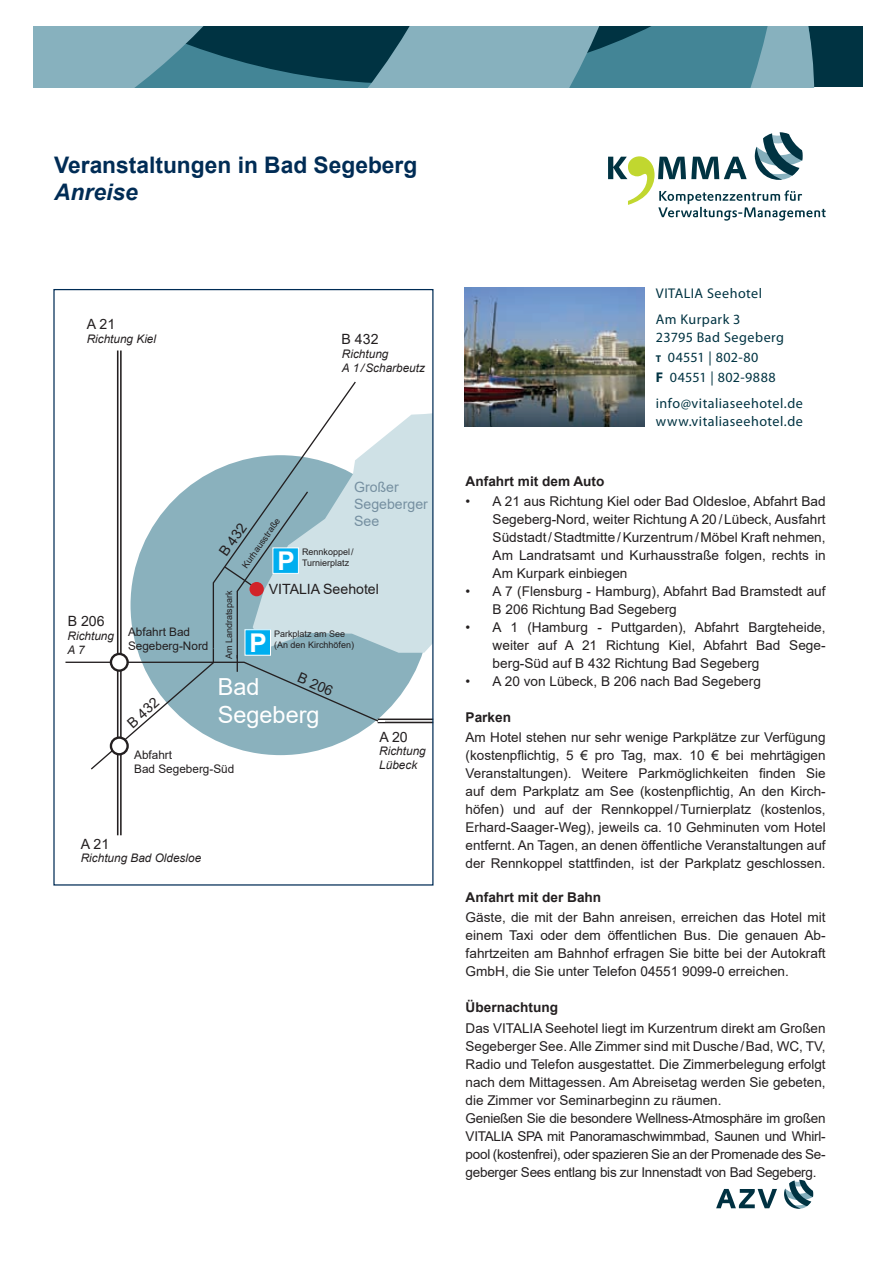
<style>
.page{position:relative;width:893px;height:1263px;background:#fff}
.page>*{position:absolute;margin:0;border:0;box-sizing:border-box;transform-origin:0 0}
.t1{font:700 25.8px "Arial";color:#fff}
.t2{font:23.55px/28.2px "Arial";color:#fff}
.t3{font:700 22.8px "Arial";color:#002c55}
.t4{font:italic 700 22.8px "Arial";color:#002c55}
.t5{font:14.1px/19.8px "Myriad Pro";letter-spacing:.035em;color:#003342}
.t6{font:14.1px "Arial";color:#231f20}
.t7{font:14.1px/17px "Arial";color:#7690a1}
.t8{font:13.5px/18px "Arial";color:#231f20;text-align:justify}
.t9{font:700 13.5px "Arial";color:#231f20}
.t10{font:italic 11.7px/14.1px "Arial";color:#231f20}
.t11{font:11.7px/14.1px "Arial";color:#231f20}
.t12{font:9px/10.8px "Arial";color:#231f20}
.s1{font-weight:700;font-size:9.9px}
.s2{font-weight:700}
</style>
<div class="page">
<img style="left:465px;top:288px;width:180px;height:138px">
<hr style="left:120px;top:350px;width:2px;height:485px;background:#231f20">
<hr style="left:117px;top:350px;width:1px;height:485px;background:#231f20">
<svg style="left:65px;top:380px;width:366px;height:391px"></svg>
<svg style="left:111px;top:738px;width:17px;height:16px"></svg>
<div style="left:110px;top:736px;width:19px;height:19px;border:2px solid #231f20;border-radius:50%"></div>
<svg style="left:111px;top:654px;width:17px;height:17px"></svg>
<div style="left:110px;top:653px;width:19px;height:19px;border:2px solid #231f20;border-radius:50%"></div>
<div style="left:273px;top:548px;width:25px;height:25px;background:#00aeef"></div>
<div style="left:273px;top:547px;width:26px;height:27px;border:1px solid #fff"></div>
<div style="left:245px;top:630px;width:25px;height:25px;background:#00aeef"></div>
<div style="left:245px;top:629px;width:26px;height:27px;border:1px solid #fff"></div>
<svg style="left:608px;top:132px;width:218px;height:89px"></svg>
<div style="left:34px;top:26px;width:829px;height:61px;background:#003342"></div>
<svg style="left:34px;top:26px;width:780px;height:61px"></svg>
<svg style="left:716px;top:1189px;width:61px;height:19px"></svg>
<svg style="left:784px;top:1180px;width:29px;height:29px"></svg>
<h3 class="t3" style="left:54px;top:149px;width:365px">Veranstaltungen in Bad Segeberg</h3>
<h3 class="t4" style="left:54px;top:177px;width:85px">Anreise</h3>
<p class="t6" style="left:87px;top:314px;width:30px">A 21</p>
<p class="t10" style="left:87px;top:332px;width:71px">Richtung Kiel</p>
<p class="t6" style="left:342px;top:329px;width:38px">B 432</p>
<p class="t10" style="left:342px;top:346px;width:85px">Richtung<br>A 1/Scharbeutz</p>
<p class="t6" style="left:68px;top:612px;width:38px">B 206</p>
<p class="t10" style="left:68px;top:629px;width:48px">Richtung<br>A 7</p>
<p class="t11" style="left:128px;top:624px;width:82px">Abfahrt Bad<br>Segeberg-Nord</p>
<p class="t6" style="left:123px;top:718px;width:38px;rotate:-42deg">B 432</p>
<p class="t12" style="left:240px;top:564px;width:61px;rotate:-55deg">Kurhausstraße</p>
<p class="t6" style="left:214px;top:549px;width:38px;rotate:-55deg">B 432</p>
<h1 class="t1" style="left:278px;top:543px;width:19px">P</h1>
<p class="t7" style="left:354px;top:479px;width:75px">Großer<br>Segeberger<br>See</p>
<p class="t12" style="left:302px;top:547px;width:53px">Rennkoppel/<br>Turnierplatz</p>
<p class="t12" style="left:223px;top:659px;width:70px;rotate:-90deg">Am Landratspark</p>
<p class="t6" style="left:269px;top:580px;width:112px">VITALIA Seehotel</p>
<h1 class="t1" style="left:250px;top:625px;width:19px">P</h1>
<p class="t12" style="left:274px;top:629px;width:81px">Parkplatz am See (An den Kirchhöfen)</p>
<p class="t6" style="left:302px;top:668px;width:38px;rotate:23deg">B 206</p>
<h2 class="t2" style="left:218px;top:673px;width:103px">Bad<br>Segeberg</h2>
<p class="t11" style="left:134px;top:747px;width:102px">Abfahrt<br>Bad Segeberg-Süd</p>
<p class="t6" style="left:81px;top:834px;width:30px">A 21</p>
<p class="t10" style="left:81px;top:851px;width:122px">Richtung Bad Oldesloe</p>
<p class="t6" style="left:379px;top:727px;width:30px">A 20</p>
<p class="t10" style="left:379px;top:744px;width:48px">Richtung<br>Lübeck</p>
<p class="t5" style="left:656px;top:279px;width:108px;line-height:26.5px">VITALIA Seehotel<br>Am Kurpark 3</p>
<p class="t5" style="left:656px;top:327px;width:130px">23795 Bad Segeberg <span class="s1">t</span> 04551 | 802-80<br><span class="s2">F</span> 04551 | 802-9888</p>
<p class="t5" style="left:656px;top:394px;width:148px;line-height:18px">info@vitaliaseehotel.de www.vitaliaseehotel.de</p>
<p class="t9" style="left:466px;top:471px;width:140px">Anfahrt mit dem Auto</p>
<p class="t8" style="left:493px;top:492px;width:335px;text-indent:-27px">• A 21 aus Richtung Kiel oder Bad Oldesloe, Abfahrt Bad Segeberg-Nord, weiter Richtung A 20/Lübeck, Ausfahrt Südstadt/Stadtmitte/Kurzentrum/Möbel Kraft nehmen, Am Landratsamt und Kurhausstraße folgen, rechts in Am Kurpark einbiegen</p>
<p class="t8" style="left:493px;top:582px;width:334px;text-indent:-27px">• A 7 (Flensburg - Hamburg), Abfahrt Bad Bramstedt auf<br>B 206 Richtung Bad Segeberg</p>
<p class="t8" style="left:493px;top:618px;width:335px;text-indent:-27px">• A 1 (Hamburg - Puttgarden), Abfahrt Bargteheide, weiter auf A 21 Richtung Kiel, Abfahrt Bad Sege&shy;berg-Süd auf B 432 Richtung Bad Segeberg</p>
<p class="t8" style="left:466px;top:672px;width:297px">• A 20 von Lübeck, B 206 nach Bad Segeberg</p>
<p class="t9" style="left:466px;top:708px;width:47px">Parken</p>
<p class="t8" style="left:466px;top:728px;width:362px">Am Hotel stehen nur sehr wenige Parkplätze zur Verfügung (kostenpflichtig, 5 € pro Tag, max. 10 € bei mehrtägigen Veranstaltungen). Weitere Parkmöglichkeiten finden Sie auf dem Parkplatz am See (kostenpflichtig, An den Kirch&shy;höfen) und auf der Rennkoppel/Turnierplatz (kostenlos, Erhard-Saager-Weg), jeweils ca. 10 Gehminuten vom Hotel entfernt. An Tagen, an denen öffentliche Veranstaltungen auf der Rennkoppel stattfinden, ist der Parkplatz geschlossen.</p>
<p class="t9" style="left:466px;top:888px;width:137px">Anfahrt mit der Bahn</p>
<p class="t8" style="left:466px;top:908px;width:362px">Gäste, die mit der Bahn anreisen, erreichen das Hotel mit einem Taxi oder dem öffentlichen Bus. Die genauen Ab&shy;fahrtzeiten am Bahnhof erfragen Sie bitte bei der Autokraft GmbH, die Sie unter Telefon 04551 9099-0 erreichen.</p>
<p class="t9" style="left:466px;top:998px;width:94px">Übernachtung</p>
<p class="t8" style="left:466px;top:1019px;width:362px;text-align:left">Das VITALIA Seehotel liegt im Kurzentrum direkt am Großen Segeberger See. Alle Zimmer sind mit Dusche/Bad, WC, TV, Radio und Telefon ausgestattet. Die Zimmerbelegung erfolgt nach dem Mittagessen. Am Abreisetag werden Sie gebeten, die Zimmer vor Seminarbeginn zu räumen.<br>Genießen Sie die besondere Wellness-Atmosphäre im großen VITALIA SPA mit Panoramaschwimmbad, Saunen und Whirl&shy;pool (kostenfrei), oder spazieren Sie an der Promenade des Se&shy;geberger Sees entlang bis zur Innenstadt von Bad Segeberg.</p>
</div>
